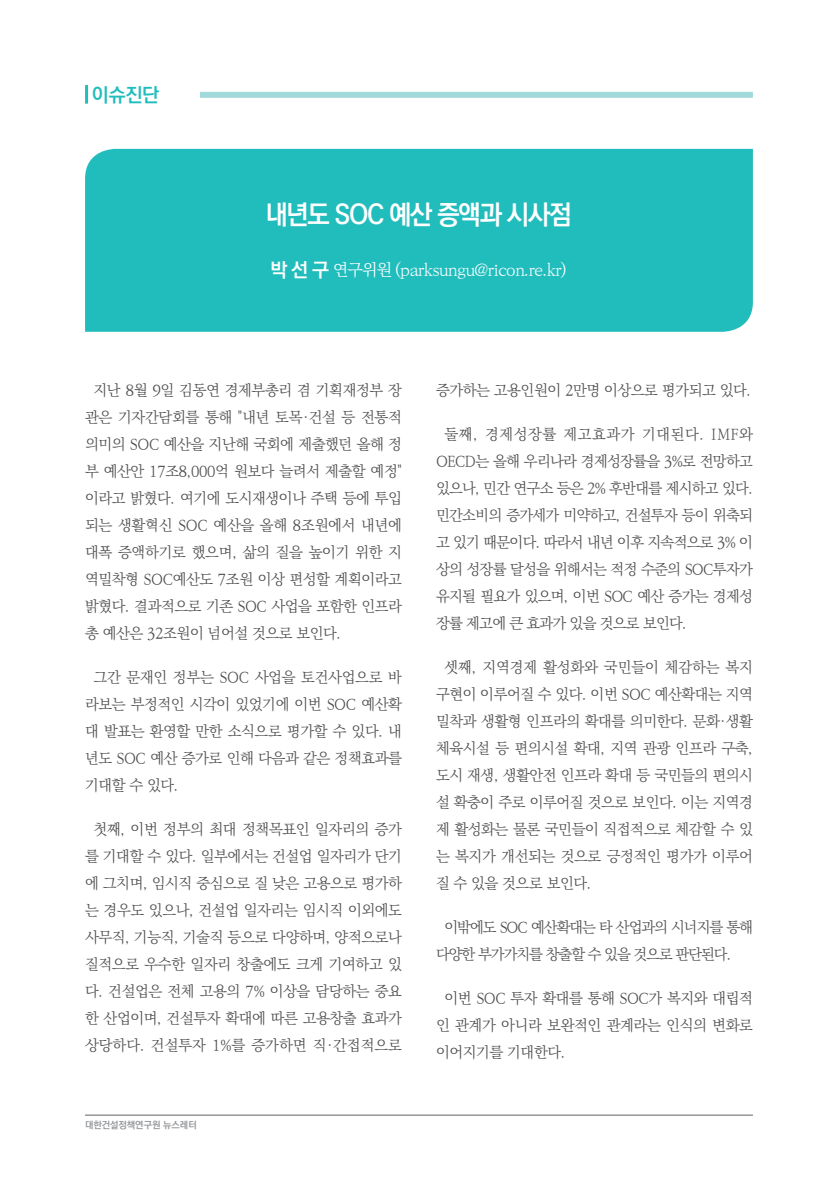
<style>
.page{position:relative;width:838px;height:1191px;background:#fff}
.page>*{position:absolute;margin:0;border:0;box-sizing:border-box;transform-origin:0 0}
.t1{font:700 27px "Ko Pub Dotum";letter-spacing:-.05em;color:#fff;scale:.95 1}
.t2{font:700 19.5px "Ko Pub Dotum";color:#21bdbd}
.t3{font:300 16.5px "Ko Pub Batang";letter-spacing:-.05em;color:#fff}
.본문{font:300 15px/27px "Ko Pub Batang";letter-spacing:-.025em;color:#4b4c4d;text-align:justify}
.본문-2{font:300 15px/27px "Ko Pub Batang";letter-spacing:-.065em;color:#4b4c4d}
.t4{font:700 9.6px "Ko Pub Dotum";color:#939598}
.s1{font-family:"Ko Pub Dotum";font-weight:700;font-size:19.5px}
</style>
<div class="page">
<hr style="left:85px;top:85px;width:3px;height:19px;background:#21bdbd">
<div style="left:200px;top:92px;width:553px;height:6px;background:#a2dadb"></div>
<hr style="left:85px;top:1114px;width:668px;height:2px;background:#939598">
<div style="left:85px;top:149px;width:668px;height:183px;background:#21bdbd"></div>
<h2 class="t2" style="left:92px;top:85px;width:69px">이슈진단</h2>
<p class="t1" style="left:265px;top:201px;width:323px">내년도 SOC 예산 증액과 시사점</p>
<p class="t3" style="left:270px;top:261px;width:297px"><span class="s1">박 선 구</span> 연구위원 (parksungu@ricon.re.kr)</p>
<p class="본문" style="left:85px;top:377px;width:318px;text-indent:9px">지난 8월 9일 김동연 경제부총리 겸 기획재정부 장 관은 기자간담회를 통해 "내년 토목·건설 등 전통적 의미의 SOC 예산을 지난해 국회에 제출했던 올해 정 부 예산안 17조8,000억 원보다 늘려서 제출할 예정" 이라고 밝혔다. 여기에 도시재생이나 주택 등에 투입 되는 생활혁신 SOC 예산을 올해 8조원에서 내년에 대폭 증액하기로 했으며, 삶의 질을 높이기 위한 지 역밀착형 SOC예산도 7조원 이상 편성할 계획이라고 밝혔다. 결과적으로 기존 SOC 사업을 포함한 인프라 총 예산은 32조원이 넘어설 것으로 보인다.</p>
<p class="본문" style="left:85px;top:664px;width:318px;text-indent:9px">그간 문재인 정부는 SOC 사업을 토건사업으로 바 라보는 부정적인 시각이 있었기에 이번 SOC 예산확 대 발표는 환영할 만한 소식으로 평가할 수 있다. 내 년도 SOC 예산 증가로 인해 다음과 같은 정책효과를 기대할 수 있다.</p>
<p class="본문" style="left:85px;top:816px;width:318px;text-align:center">첫째, 이번 정부의 최대 정책목표인 일자리의 증가 를 기대할 수 있다. 일부에서는 건설업 일자리가 단기 에 그치며, 임시직 중심으로 질 낮은 고용으로 평가하 는 경우도 있으나, 건설업 일자리는 임시직 이외에도 사무직, 기능직, 기술직 등으로 다양하며, 양적으로나 질적으로 우수한 일자리 창출에도 크게 기여하고 있 다. 건설업은 전체 고용의 7% 이상을 담당하는 중요 한 산업이며, 건설투자 확대에 따른 고용창출 효과가 상당하다. 건설투자 1%를 증가하면 직·간접적으로</p>
<p class="t4" style="left:85px;top:1120px;width:113px">대한건설정책연구원 뉴스레터</p>
<p class="본문" style="left:436px;top:377px;width:316px">증가하는 고용인원이 2만명 이상으로 평가되고 있다.</p>
<p class="본문" style="left:436px;top:421px;width:318px;text-indent:9px">둘째, 경제성장률 제고효과가 기대된다. IMF와 OECD는 올해 우리나라 경제성장률을 3%로 전망하고 있으나, 민간 연구소 등은 2% 후반대를 제시하고 있다. 민간소비의 증가세가 미약하고, 건설투자 등이 위축되 고 있기 때문이다. 따라서 내년 이후 지속적으로 3% 이 상의 성장률 달성을 위해서는 적정 수준의 SOC투자가 유지될 필요가 있으며, 이번 SOC 예산 증가는 경제성 장률 제고에 큰 효과가 있을 것으로 보인다.</p>
<p class="본문" style="left:436px;top:654px;width:318px;text-indent:9px">셋째, 지역경제 활성화와 국민들이 체감하는 복지 구현이 이루어질 수 있다. 이번 SOC 예산확대는 지역 밀착과 생활형 인프라의 확대를 의미한다. 문화·생활 체육시설 등 편의시설 확대, 지역 관광 인프라 구축, 도시 재생, 생활안전 인프라 확대 등 국민들의 편의시 설 확충이 주로 이루어질 것으로 보인다. 이는 지역경 제 활성화는 물론 국민들이 직접적으로 체감할 수 있 는 복지가 개선되는 것으로 긍정적인 평가가 이루어 질 수 있을 것으로 보인다.</p>
<p class="본문-2" style="left:436px;top:914px;width:318px;text-indent:9px">이밖에도 SOC 예산확대는 타 산업과의 시너지를 통해 다양한 부가가치를 창출할 수 있을 것으로 판단된다.</p>
<p class="본문" style="left:436px;top:985px;width:318px;text-indent:9px">이번 SOC 투자 확대를 통해 SOC가 복지와 대립적 인 관계가 아니라 보완적인 관계라는 인식의 변화로 이어지기를 기대한다.</p>
</div>
